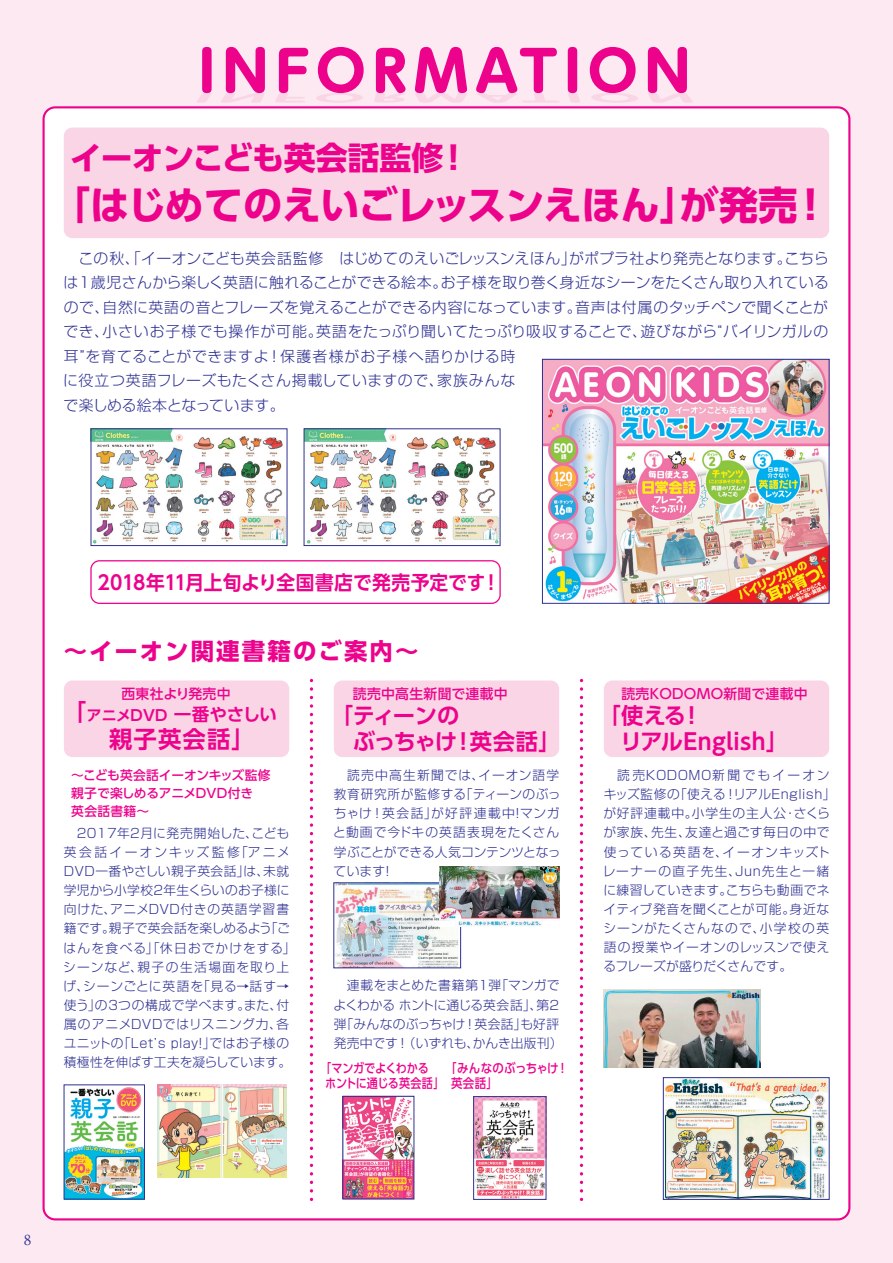
<style>
.page{position:relative;width:893px;height:1263px;background:#fce9f1}
.page>*{position:absolute;margin:0;border:0;box-sizing:border-box;transform-origin:0 0}
.t1{font:700 55.2px "UD Shin M Go Pro";letter-spacing:.095em;color:#ed028c}
.t2{font:700 39.3px "UD Shin Go Pro";letter-spacing:-.025em;color:#ed028c}
.t3{font:700 31.95px "UD Shin Go Pro";letter-spacing:-.02em;color:#ed028c}
.t4{font:700 23.4px "UD Shin Go Pro";letter-spacing:.09em;color:#ed028c}
.t5{font:700 23.4px "UD Shin Go Pro De";letter-spacing:.045em;color:#ed028c}
.t6{font:700 22.35px/25.5px "UD Shin Go Pro De";letter-spacing:-.075em;color:#ed028c}
.t7{font:700 22.35px/25.5px "UD Shin Go Pro De";color:#ed028c}
.t8{font:700 19.65px "UD Shin Go Pro De";letter-spacing:.005em;color:#ed028c;scale:.95 1}
.t9{font:300 14.85px/24.5px "Shin Go Pr 5";letter-spacing:.02em;color:#2e3092}
.t10{font:700 14.85px "UD Shin Go Pro De";letter-spacing:-.005em;color:#ed028c}
.t11{font:500 13.8px "UD Shin Go Pro";letter-spacing:.02em;color:#ed028c}
.t12{font:13.8px "Ryumin Pr 5";color:#2e3092}
.t13{font:300 12.75px/19.2px "Shin Go Pr 5";letter-spacing:.035em;color:#2e3092}
.t14{font:300 12.75px/19.2px "Shin Go Pr 5";letter-spacing:.01em;color:#2e3092}
.t15{font:500 12.75px/18.1px "UD Shin Go Pro";letter-spacing:-.005em;color:#ed028c}
.t16{font:500 12.75px/15.9px "UD Shin Go Pro";letter-spacing:-.005em;color:#ed028c;scale:.87 1}
.t17{font:500 12.75px/15.9px "UD Shin Go Pro";letter-spacing:.025em;color:#ed028c;scale:.9 1}
.s1{font-size:23.4px}
.s2{font-size:17.55px}
</style>
<div class="page">
<div style="left:43px;top:106px;width:807px;height:1114px;background:#fff"></div>
<div style="left:64px;top:680px;width:225px;height:77px;background:#fad5e5;border-radius:9px"></div>
<div style="left:64px;top:128px;width:765px;height:110px;background:#fad5e5;border-radius:9px"></div>
<div style="left:334px;top:680px;width:225px;height:77px;background:#fad5e5;border-radius:9px"></div>
<div style="left:604px;top:680px;width:225px;height:77px;background:#fad5e5;border-radius:9px"></div>
<svg style="left:197px;top:93px;width:14px;height:10px"></svg>
<svg style="left:221px;top:93px;width:44px;height:10px"></svg>
<svg style="left:275px;top:93px;width:30px;height:9px"></svg>
<svg style="left:316px;top:93px;width:47px;height:10px"></svg>
<svg style="left:375px;top:93px;width:30px;height:9px"></svg>
<svg style="left:415px;top:93px;width:52px;height:10px"></svg>
<svg style="left:477px;top:93px;width:82px;height:10px"></svg>
<svg style="left:568px;top:93px;width:12px;height:10px"></svg>
<svg style="left:591px;top:93px;width:47px;height:10px"></svg>
<svg style="left:648px;top:93px;width:45px;height:10px"></svg>
<div style="left:90px;top:560px;width:411px;height:44px;border:1px solid #ed028c;border-radius:9px"></div>
<svg style="left:310px;top:689px;width:3px;height:511px;background:#f9aeda"></svg>
<svg style="left:580px;top:689px;width:3px;height:511px;background:#f9aeda"></svg>
<img style="left:157px;top:1085px;width:130px;height:92px">
<img style="left:66px;top:1087px;width:77px;height:110px">
<div style="left:64px;top:1085px;width:81px;height:114px;border:1px solid #2e3092"></div>
<img style="left:475px;top:1098px;width:69px;height:99px">
<div style="left:473px;top:1096px;width:73px;height:103px;border:1px solid #2e3092"></div>
<img style="left:336px;top:884px;width:123px;height:82px">
<div style="left:334px;top:882px;width:127px;height:86px;border:1px solid #2e3092"></div>
<img style="left:439px;top:866px;width:120px;height:60px">
<img style="left:604px;top:989px;width:156px;height:78px">
<img style="left:665px;top:1079px;width:162px;height:118px">
<div style="left:663px;top:1077px;width:166px;height:122px;border:1px solid #2e3092"></div>
<img style="left:345px;top:1098px;width:67px;height:99px">
<img style="left:544px;top:361px;width:283px;height:241px">
<div style="left:542px;top:359px;width:287px;height:245px;border:1px solid #2e3092"></div>
<img style="left:93px;top:431px;width:192px;height:113px">
<div style="left:91px;top:429px;width:196px;height:117px;border:1px solid #2e3092"></div>
<img style="left:306px;top:431px;width:192px;height:113px">
<div style="left:304px;top:429px;width:196px;height:117px;border:1px solid #2e3092"></div>
<h1 class="t1" style="left:197px;top:26px;width:495px">INFORMATION</h1>
<h3 class="t3" style="left:70px;top:131px;width:401px">イーオンこども英会話監修！</h3>
<h2 class="t2" style="left:51px;top:173px;width:781px">「はじめてのえいごレッスンえほん」が発売！</h2>
<p class="t9" style="left:63px;top:245px;width:767px">　この秋、「イーオンこども英会話監修　はじめてのえいごレッスンえほん」がポプラ社より発売となります。こちらは1歳児さんから楽しく英語に触れることができる絵本。お子様を取り巻く身近なシーンをたくさん取り入れているので、自然に英語の音とフレーズを覚えることができる内容になっています。音声は付属のタッチペンで聞くことができ、小さいお子様でも操作が可能。英語をたっぷり聞いてたっぷり吸収することで、遊びながら“バイリンガルの耳”を育てることができますよ！保護者様がお子様へ語りかける時<br>に役立つ英語フレーズもたくさん掲載していますので、家族みんな<br>で楽しめる絵本となっています。</p>
<h3 class="t8" style="left:98px;top:566px;width:426px">2018年11月上旬より全国書店で発売予定です！</h3>
<h3 class="t4" style="left:64px;top:631px;width:356px">～イーオン関連書籍のご案内～</h3>
<p class="t11" style="left:121px;top:682px;width:111px">西東社より発売中</p>
<p class="t10" style="left:63px;top:703px;width:216px"><span class="s1">「</span>アニメDVD <span class="s2">一番やさしい</span></p>
<h3 class="t5" style="left:109px;top:720px;width:147px">親子英会話」</h3>
<p class="t15" style="left:71px;top:766px;width:214px">～こども英会話イーオンキッズ監修　親子で楽しめるアニメDVD付き<br>英会話書籍～</p>
<p class="t11" style="left:353px;top:682px;width:156px">読売中高生新聞で連載中</p>
<h3 class="t6" style="left:353px;top:702px;width:210px;text-indent:-22px">「ティーンの<br>ぶっちゃけ！英会話」</h3>
<p class="t13" style="left:333px;top:764px;width:229px;text-align:justify">　読売中高生新聞では、イーオン語学教育研究所が監修する「ティーンのぶっちゃけ！英会話」が好評連載中！マンガと動画で今ドキの英語表現をたくさん学ぶことができる人気コンテンツとなっています！</p>
<p class="t13" style="left:63px;top:822px;width:234px">　2017年2月に発売開始した、こども英会話イーオンキッズ監修「アニメ<br>DVD一番やさしい親子英会話」は、未就学児から小学校2年生くらいのお子様に向けた、アニメDVD付きの英語学習書籍です。親子で英会話を楽しめるよう「ごはんを食べる」「休日おでかけをする」シーンなど、親子の生活場面を取り上げ、シーンごとに英語を「見る→話す→使う」の３つの構成で学べます。また、付属のアニメDVDではリスニング力、各ユニットの「Letʼs play!」ではお子様の積極性を伸ばす工夫を凝らしています。</p>
<p class="t14" style="left:333px;top:975px;width:231px">　連載をまとめた書籍第1弾「マンガでよくわかる ホントに通じる英会話」、第2弾「みんなのぶっちゃけ！英会話」も好評発売中です！（いずれも、かんき出版刊）</p>
<p class="t16" style="left:325px;top:1059px;width:138px;text-indent:-5px">「マンガでよくわかる<br>ホントに通じる英会話」</p>
<p class="t17" style="left:451px;top:1059px;width:132px;text-indent:-6px">「みんなのぶっちゃけ！英会話」</p>
<p class="t11" style="left:621px;top:682px;width:188px">読売KODOMO新聞で連載中</p>
<h3 class="t7" style="left:620px;top:702px;width:170px;text-indent:-22px">「使える！<br>リアルEnglish」</h3>
<p class="t13" style="left:603px;top:764px;width:234px">　読売KODOMO新聞でもイーオンキッズ監修の「使える！リアルEnglish」が好評連載中。小学生の主人公・さくらが家族、先生、友達と過ごす毎日の中で使っている英語を、イーオンキッズトレーナーの直子先生、Jun先生と一緒に練習していきます。こちらも動画でネイティブ発音を聞くことが可能。身近なシーンがたくさんなので、小学校の英語の授業やイーオンのレッスンで使えるフレーズが盛りだくさんです。</p>
<p class="t12" style="left:24px;top:1228px;width:8px">8</p>
</div>
